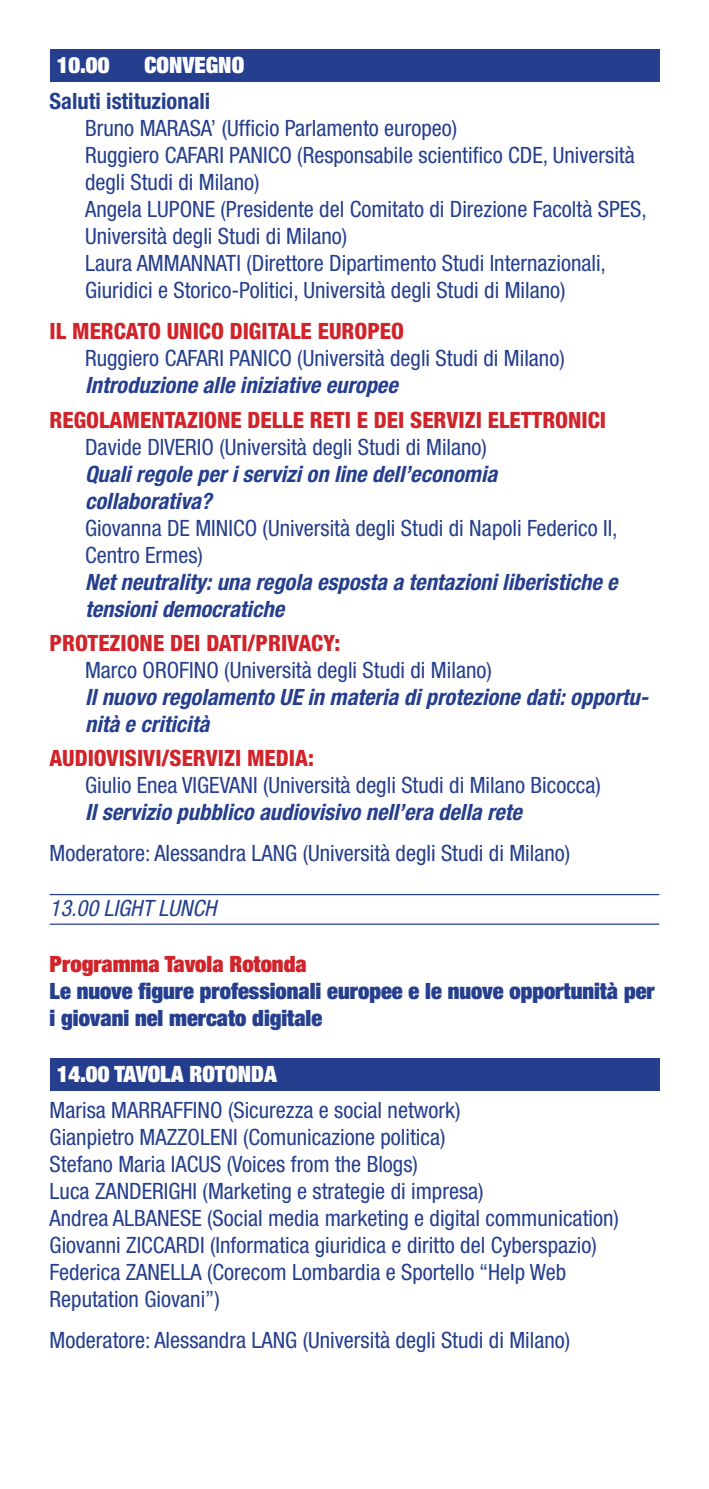
<style>
.page{position:relative;width:709px;height:1489px;background:#fff}
.page>*{position:absolute;margin:0;border:0;box-sizing:border-box;transform-origin:0 0}
.t1{font:condensed 22.5px/27px "Helvetica Neue";color:#253f8e}
.t2{font:italic 700 condensed 22.5px/27px "Helvetica Neue";color:#253f8e}
.t3{font:800 condensed 22.5px "Helvetica Neue";color:#d1232a}
.t4{font:900 expanded 22.5px/27px "Helvetica Neue";color:#253f8e}
.t5{font:900 expanded 22.5px "Helvetica Neue";color:#fff}
.t6{font:900 expanded 22.5px "Helvetica Neue";color:#d1232a}
.t7{font:700 condensed 22.5px "Helvetica Neue";color:#253f8e}
.t8{font:italic condensed 22.5px "Helvetica Neue";color:#253f8e}
</style>
<div class="page">
<hr style="left:50px;top:893px;width:609px;height:2px;background:#253f8e">
<hr style="left:50px;top:923px;width:609px;height:1px;background:#253f8e">
<div style="left:50px;top:50px;width:609px;height:32px;background:#253f8e"></div>
<div style="left:50px;top:1058px;width:609px;height:33px;background:#253f8e"></div>
<p class="t5" style="left:57px;top:50px;width:54px">10.00</p>
<p class="t5" style="left:144px;top:50px;width:101px">CONVEGNO</p>
<p class="t7" style="left:50px;top:87px;width:162px">Saluti istituzionali</p>
<p class="t1" style="left:85px;top:114px;width:563px">Bruno MARASA’ (Ufficio Parlamento europeo)<br>Ruggiero CAFARI PANICO (Responsabile scientifico CDE, Università degli Studi di Milano)<br>Angela LUPONE (Presidente del Comitato di Direzione Facoltà SPES, Università degli Studi di Milano)<br>Laura AMMANNATI (Direttore Dipartimento Studi Internazionali, Giuridici e Storico-Politici, Università degli Studi di Milano)</p>
<p class="t3" style="left:50px;top:317px;width:356px">IL MERCATO UNICO DIGITALE EUROPEO</p>
<p class="t1" style="left:85px;top:345px;width:481px">Ruggiero CAFARI PANICO (Università degli Studi di Milano)</p>
<p class="t2" style="left:85px;top:371px;width:314px">Introduzione alle iniziative europee</p>
<p class="t3" style="left:50px;top:405px;width:558px">REGOLAMENTAZIONE DELLE RETI E DEI SERVIZI ELETTRONICI</p>
<p class="t1" style="left:85px;top:433px;width:403px">Davide DIVERIO (Università degli Studi di Milano)</p>
<p class="t2" style="left:85px;top:459px;width:413px">Quali regole per i servizi on line dell’economia collaborativa?</p>
<p class="t1" style="left:85px;top:514px;width:534px">Giovanna DE MINICO (Università degli Studi di Napoli Federico II,<br>Centro Ermes)</p>
<p class="t2" style="left:85px;top:567px;width:534px">Net neutrality: una regola esposta a tentazioni liberistiche e tensioni democratiche</p>
<p class="t3" style="left:50px;top:628px;width:292px">PROTEZIONE DEI DATI/PRIVACY:</p>
<p class="t1" style="left:85px;top:656px;width:408px">Marco OROFINO (Università degli Studi di Milano)</p>
<p class="t2" style="left:85px;top:683px;width:565px">Il nuovo regolamento UE in materia di protezione dati: opportu&shy;nità e criticità</p>
<p class="t3" style="left:50px;top:744px;width:266px">AUDIOVISIVI/SERVIZI MEDIA:</p>
<p class="t1" style="left:85px;top:771px;width:517px">Giulio Enea VIGEVANI (Università degli Studi di Milano Bicocca)</p>
<p class="t2" style="left:85px;top:798px;width:438px">Il servizio pubblico audiovisivo nell’era della rete</p>
<p class="t1" style="left:50px;top:839px;width:522px">Moderatore: Alessandra LANG (Università degli Studi di Milano)</p>
<p class="t8" style="left:50px;top:895px;width:168px">13.00 LIGHT LUNCH</p>
<p class="t6" style="left:50px;top:949px;width:258px">Programma Tavola Rotonda</p>
<p class="t4" style="left:50px;top:976px;width:607px">Le nuove figure professionali europee e le nuove opportunità per i giovani nel mercato digitale</p>
<p class="t5" style="left:57px;top:1059px;width:222px">14.00 TAVOLA ROTONDA</p>
<p class="t1" style="left:50px;top:1096px;width:571px">Marisa MARRAFFINO (Sicurezza e social network)<br>Gianpietro MAZZOLENI (Comunicazione politica)<br>Stefano Maria IACUS (Voices from the Blogs)<br>Luca ZANDERIGHI (Marketing e strategie di impresa)<br>Andrea ALBANESE (Social media marketing e digital communication)<br>Giovanni ZICCARDI (Informatica giuridica e diritto del Cyberspazio)<br>Federica ZANELLA (Corecom Lombardia e Sportello “Help Web Reputation Giovani”)</p>
<p class="t1" style="left:50px;top:1326px;width:522px">Moderatore: Alessandra LANG (Università degli Studi di Milano)</p>
</div>
